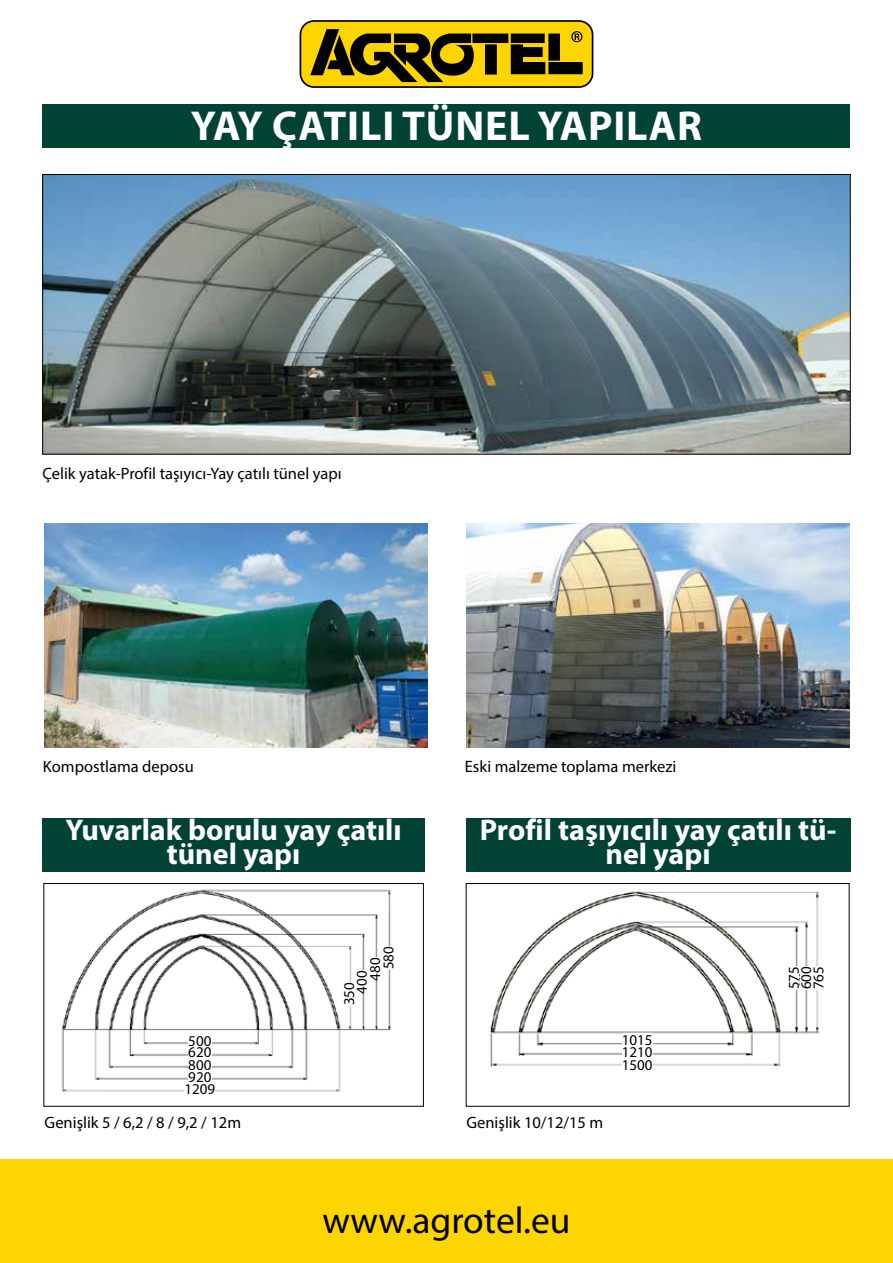
<style>
.page{position:relative;width:893px;height:1263px;background:#fff}
.page>*{position:absolute;margin:0;border:0;box-sizing:border-box;transform-origin:0 0}
.t1{font:700 42px "Myriad Pro";letter-spacing:.02em;color:#fff}
.t2{font:37.5px "Myriad Pro";color:#000}
.t3{font:700 30px/24px "Myriad Pro";color:#fff;text-align:center}
.t4{font:16.5px "Myriad Pro";color:#000}
.t5{font:15px/12px "Myriad Pro";color:#000;text-align:justify}
</style>
<div class="page">
<div style="left:43px;top:104px;width:807px;height:44px;background:#004334"></div>
<svg style="left:300px;top:20px;width:293px;height:68px;background:#927a02"></svg>
<img style="left:45px;top:176px;width:803px;height:276px">
<img style="left:45px;top:523px;width:383px;height:224px">
<img style="left:466px;top:523px;width:384px;height:224px">
<div style="left:0;top:1160px;width:893px;height:103px;background:#ffd500"></div>
<div style="left:43px;top:818px;width:382px;height:53px;background:#004334"></div>
<div style="left:466px;top:818px;width:384px;height:53px;background:#004334"></div>
<img style="left:488px;top:891px;width:332px;height:176px">
<div style="left:466px;top:883px;width:383px;height:223px;border:1px solid #000"></div>
<img style="left:61px;top:889px;width:331px;height:203px">
<div style="left:44px;top:883px;width:380px;height:223px;border:1px solid #000"></div>
<div style="left:188px;top:1035px;width:23px;height:11px;background:#fff"></div>
<div style="left:188px;top:1046px;width:23px;height:11px;background:#fff"></div>
<div style="left:188px;top:1058px;width:23px;height:11px;background:#fff"></div>
<div style="left:188px;top:1070px;width:23px;height:12px;background:#fff"></div>
<div style="left:184px;top:1083px;width:31px;height:11px;background:#fff"></div>
<div style="left:343px;top:982px;width:11px;height:23px;background:#fff"></div>
<div style="left:355px;top:971px;width:12px;height:23px;background:#fff"></div>
<div style="left:369px;top:958px;width:11px;height:23px;background:#fff"></div>
<div style="left:382px;top:946px;width:11px;height:23px;background:#fff"></div>
<div style="left:622px;top:1033px;width:31px;height:12px;background:#fff"></div>
<div style="left:622px;top:1046px;width:31px;height:11px;background:#fff"></div>
<div style="left:622px;top:1058px;width:31px;height:11px;background:#fff"></div>
<div style="left:788px;top:966px;width:11px;height:23px;background:#fff"></div>
<div style="left:800px;top:966px;width:11px;height:23px;background:#fff"></div>
<div style="left:812px;top:966px;width:11px;height:23px;background:#fff"></div>
<h1 class="t1" style="left:191px;top:99px;width:513px">YAY ÇATILI TÜNEL YAPILAR</h1>
<p class="t4" style="left:43px;top:463px;width:301px">Çelik yatak-Profil taşıyıcı-Yay çatılı tünel yapı</p>
<p class="t4" style="left:43px;top:756px;width:152px">Kompostlama deposu</p>
<p class="t4" style="left:465px;top:756px;width:213px">Eski malzeme toplama merkezi</p>
<h3 class="t3" style="left:65px;top:817px;width:338px">Yuvarlak borulu yay çatılı tünel yapı</h3>
<h3 class="t3" style="left:480px;top:817px;width:358px">Profil taşıyıcılı yay çatılı tü&shy;nel yapı</h3>
<p class="t5" style="left:184px;top:1035px;width:32px;text-align:left">500<br>620<br>800<br>920<br>1209</p>
<p class="t5" style="left:382px;top:969px;width:25px;rotate:-90deg">580</p>
<p class="t5" style="left:369px;top:981px;width:25px;rotate:-90deg">480</p>
<p class="t5" style="left:355px;top:994px;width:25px;rotate:-90deg">400</p>
<p class="t5" style="left:343px;top:1005px;width:25px;rotate:-90deg">350</p>
<p class="t4" style="left:45px;top:1112px;width:198px">Genişlik 5 / 6,2 / 8 / 9,2 / 12m</p>
<p class="t4" style="left:466px;top:1112px;width:138px">Genişlik 10/12/15 m</p>
<p class="t5" style="left:622px;top:1033px;width:32px">1015<br>1210<br>1500</p>
<h2 class="t2" style="left:322px;top:1197px;width:249px">www.agrotel.eu</h2>
<p class="t5" style="left:787px;top:989px;width:25px;rotate:-90deg">575<br>600<br>765</p>
</div>
